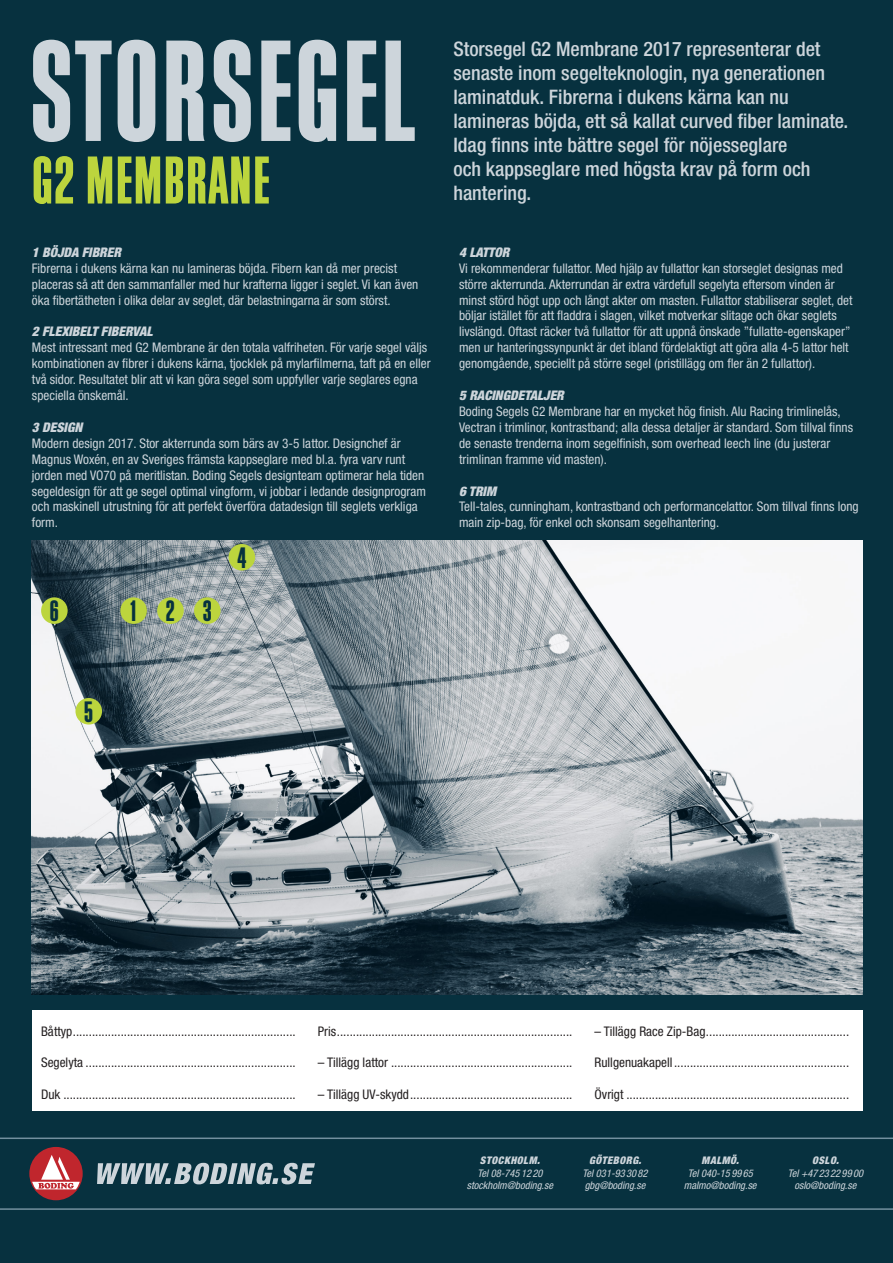
<style>
.page{position:relative;width:893px;height:1263px;background:#07313f}
.page>*{position:absolute;margin:0;border:0;box-sizing:border-box;transform-origin:0 0}
.t1{font:150.45px "Block Gothic Bold Extra Cond";letter-spacing:.02em;color:#cdd5db}
.t2{font:70.5px "Block Gothic Bold Extra Cond";letter-spacing:.015em;color:#bcd53d}
.t3{font:30.9px "Block Gothic Bold Extra Cond";color:#07313f}
.Bröd{font:500 condensed 19.95px/24px "Helvetica Neue LT Std";color:#cdd5db}
.Paragraph_Style_4{font:condensed 13.2px/15.9px "Helvetica Neue LT Std";color:#cdd5db}
.Paragraph_Style_4-2{font:condensed 13.2px "Helvetica Neue LT Std";color:#231f20}
.Bröd-2{font:condensed 13.2px/15.9px "Helvetica Neue LT Std";color:#cdd5db}
.Paragraph_Style_5{font:italic 900 condensed 13.2px "Helvetica Neue LT Std";color:#cdd5db}
.Bröd-3{font:italic 900 condensed 13.2px "Helvetica Neue LT Std";color:#cdd5db}
.Bröd-4{font:italic condensed 10.5px "Helvetica Neue LT Std";color:#cdd5db}
.Underrubbe{font:italic 900 condensed 10.5px "Helvetica Neue LT Std";letter-spacing:.05em;color:#cdd5db}
</style>
<div class="page">
<svg style="left:0;top:1137px;width:893px;height:73px"></svg>
<div style="left:29px;top:1147px;width:54px;height:53px;background:#c0262d;border-radius:50%"></div>
<svg style="left:32px;top:1155px;width:48px;height:34px"></svg>
<svg style="left:97px;top:1163px;width:218px;height:21px"></svg>
<div style="left:32px;top:1010px;width:830px;height:100px;background:#fff"></div>
<img style="left:32px;top:540px;width:830px;height:454px">
<div style="left:229px;top:544px;width:26px;height:26px;background:#bcd53d;border-radius:50%"></div>
<div style="left:75px;top:698px;width:27px;height:26px;background:#bcd53d;border-radius:50%"></div>
<div style="left:41px;top:597px;width:27px;height:27px;background:#bcd53d;border-radius:50%"></div>
<div style="left:194px;top:597px;width:27px;height:27px;background:#bcd53d;border-radius:50%"></div>
<div style="left:157px;top:597px;width:27px;height:27px;background:#bcd53d;border-radius:50%"></div>
<div style="left:120px;top:597px;width:27px;height:27px;background:#bcd53d;border-radius:50%"></div>
<p class="t1" style="left:30px;top:-11px;width:386px">STORSEGEL</p>
<p class="t2" style="left:32px;top:132px;width:239px">G2 MEMBRANE</p>
<p class="Bröd-3" style="left:32px;top:244px;width:91px">1 BÖJDA FIBRER</p>
<p class="Bröd-2" style="left:32px;top:260px;width:388px">Fibrerna i dukens kärna kan nu lamineras böjda. Fibern kan då mer precist placeras så att den sammanfaller med hur krafterna ligger i seglet. Vi kan även öka fibertätheten i olika delar av seglet, där belastningarna är som störst.</p>
<p class="Paragraph_Style_5" style="left:32px;top:324px;width:122px">2 FLEXIBELT FIBERVAL</p>
<p class="Paragraph_Style_4" style="left:32px;top:340px;width:400px">Mest intressant med G2 Membrane är den totala valfriheten. För varje segel väljs kombinationen av fibrer i dukens kärna, tjocklek på mylarfilmerna, taft på en eller två sidor. Resultatet blir att vi kan göra segel som uppfyller varje seglares egna speciella önskemål.</p>
<p class="Paragraph_Style_5" style="left:32px;top:419px;width:52px">3 DESIGN</p>
<p class="Paragraph_Style_4" style="left:32px;top:435px;width:395px">Modern design 2017. Stor akterrunda som bärs av 3-5 lattor. Designchef är Magnus Woxén, en av Sveriges främsta kappseglare med bl.a. fyra varv runt jorden med VO70 på meritlistan. Boding Segels designteam optimerar hela tiden segeldesign för att ge segel optimal vingform, vi jobbar i ledande designprogram och maskinell utrustning för att perfekt överföra datadesign till seglets verkliga form.</p>
<p class="t3" style="left:50px;top:590px;width:10px">6</p>
<p class="t3" style="left:129px;top:590px;width:10px">1</p>
<p class="t3" style="left:166px;top:590px;width:10px">2</p>
<p class="t3" style="left:203px;top:590px;width:10px">3</p>
<p class="t3" style="left:237px;top:536px;width:10px">4</p>
<p class="Bröd" style="left:453px;top:36px;width:396px">Storsegel G2 Membrane 2017 representerar det senaste inom segelteknologin, nya generationen laminatduk. Fibrerna i dukens kärna kan nu lamineras böjda, ett så kallat curved fiber laminate.<br>Idag finns inte bättre segel för nöjesseglare<br>och kappseglare med högsta krav på form och hantering.</p>
<p class="Paragraph_Style_5" style="left:459px;top:244px;width:52px">4 LATTOR</p>
<p class="Paragraph_Style_4" style="left:459px;top:260px;width:395px">Vi rekommenderar fullattor. Med hjälp av fullattor kan storseglet designas med större akterrunda. Akterrundan är extra värdefull segelyta eftersom vinden är minst störd högt upp och långt akter om masten. Fullattor stabiliserar seglet, det böljar istället för att fladdra i slagen, vilket motverkar slitage och ökar seglets livslängd. Oftast räcker två fullattor för att uppnå önskade ”fullatte-egenskaper” men ur hanteringssynpunkt är det ibland fördelaktigt att göra alla 4-5 lattor helt genomgående, speciellt på större segel (pristillägg om fler än 2 fullattor).</p>
<p class="Paragraph_Style_5" style="left:459px;top:387px;width:106px">5 RACINGDETALJER</p>
<p class="Paragraph_Style_4" style="left:459px;top:403px;width:396px">Boding Segels G2 Membrane har en mycket hög finish. Alu Racing trimlinelås, Vectran i trimlinor, kontrastband; alla dessa detaljer är standard. Som tillval finns de senaste trenderna inom segelfinish, som overhead leech line (du justerar trimlinan framme vid masten).</p>
<p class="Paragraph_Style_5" style="left:459px;top:483px;width:39px">6 TRIM</p>
<p class="Paragraph_Style_4" style="left:459px;top:499px;width:401px">Tell-tales, cunningham, kontrastband och performancelattor. Som tillval finns long main zip-bag, för enkel och skonsam segelhantering.</p>
<p class="t3" style="left:84px;top:690px;width:10px">5</p>
<p class="Paragraph_Style_4-2" style="left:41px;top:1024px;width:256px">Båttyp......................................................................</p>
<p class="Paragraph_Style_4-2" style="left:41px;top:1055px;width:256px">Segelyta ..................................................................</p>
<p class="Paragraph_Style_4-2" style="left:41px;top:1086px;width:256px">Duk .........................................................................</p>
<p class="Paragraph_Style_4-2" style="left:318px;top:1024px;width:256px">Pris..........................................................................</p>
<p class="Paragraph_Style_4-2" style="left:318px;top:1055px;width:256px">– Tillägg lattor .........................................................</p>
<p class="Paragraph_Style_4-2" style="left:318px;top:1086px;width:256px">– Tillägg UV-skydd...................................................</p>
<p class="Paragraph_Style_4-2" style="left:595px;top:1024px;width:256px">– Tillägg Race Zip-Bag.............................................</p>
<p class="Paragraph_Style_4-2" style="left:595px;top:1055px;width:256px">Rullgenuakapell.......................................................</p>
<p class="Paragraph_Style_4-2" style="left:595px;top:1086px;width:256px">Övrigt ......................................................................</p>
<p class="Underrubbe" style="left:480px;top:1154px;width:61px">STOCKHOLM.</p>
<p class="Bröd-4" style="left:477px;top:1167px;width:67px">Tel 08-745 12 20</p>
<p class="Bröd-4" style="left:467px;top:1179px;width:88px">stockholm@boding.se</p>
<p class="Underrubbe" style="left:589px;top:1154px;width:54px">GÖTEBORG.</p>
<p class="Bröd-4" style="left:582px;top:1167px;width:67px">Tel 031-93 30 82</p>
<p class="Bröd-4" style="left:585px;top:1179px;width:62px">gbg@boding.se</p>
<p class="Underrubbe" style="left:701px;top:1154px;width:39px">MALMÖ.</p>
<p class="Bröd-4" style="left:688px;top:1167px;width:67px">Tel 040-15 99 65</p>
<p class="Bröd-4" style="left:684px;top:1179px;width:74px">malmo@boding.se</p>
<p class="Underrubbe" style="left:812px;top:1154px;width:28px">OSLO.</p>
<p class="Bröd-4" style="left:788px;top:1167px;width:77px">Tel +47 23 22 99 00</p>
<p class="Bröd-4" style="left:794px;top:1179px;width:63px">oslo@boding.se</p>
</div>
